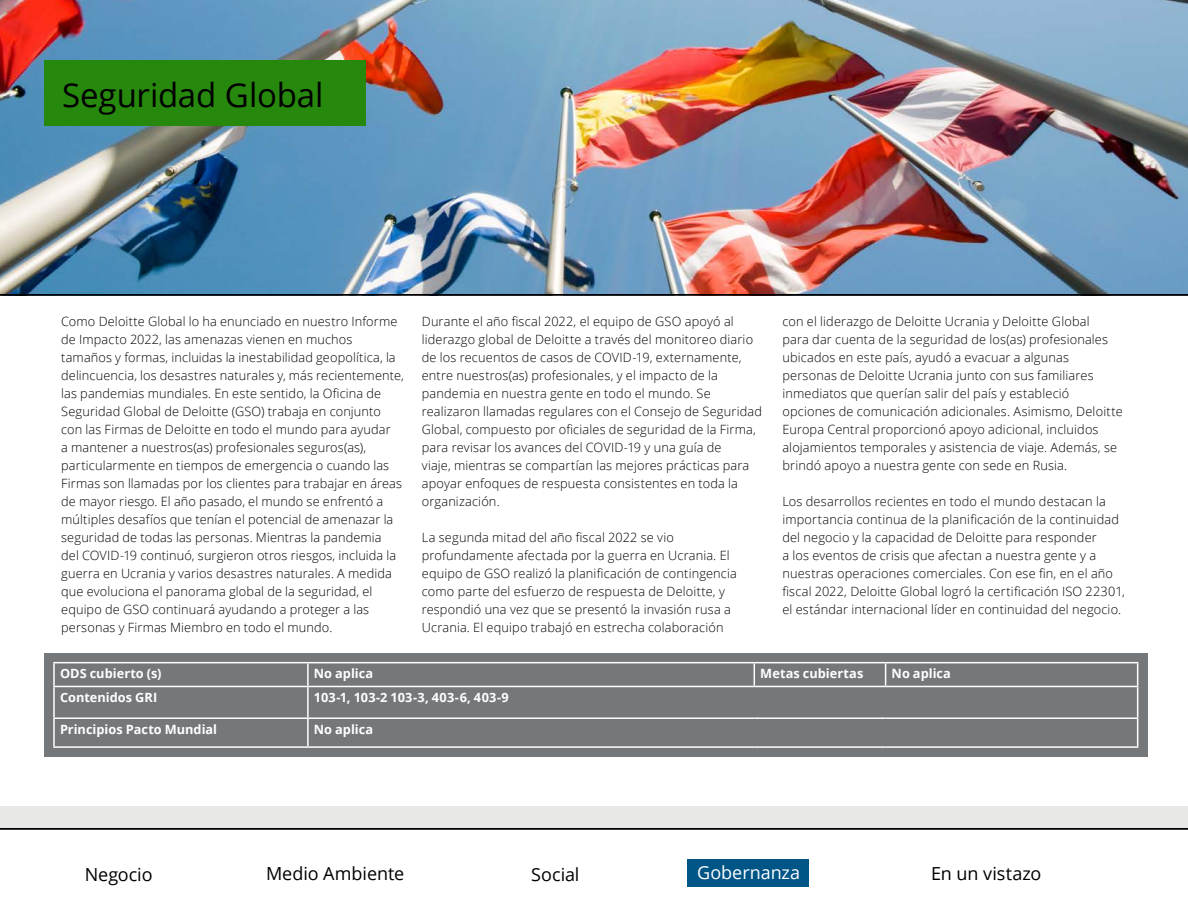
<style>
.page{position:relative;width:1188px;height:918px;background:#fff}
.page>*{position:absolute;margin:0;border:0;box-sizing:border-box;transform-origin:0 0}
.t1{font:33px "Open Sans";letter-spacing:-.005em;color:#000}
.t2{font:18px "Open Sans";letter-spacing:-.005em;color:#000}
.t3{font:18px "Open Sans";letter-spacing:-.005em;color:#fff}
.t4{font:300 12.75px/18px "Open Sans";letter-spacing:.01em;color:#000}
.t5{font:700 12.75px "Open Sans";letter-spacing:.005em;color:#fff}
</style>
<div class="page">
<hr style="left:0;top:828px;width:1188px;height:2px;background:#000">
<div style="left:687px;top:859px;width:122px;height:28px;background:#005587"></div>
<img style="left:0;top:0;width:1187px;height:294px">
<div style="left:44px;top:60px;width:322px;height:66px;background:#26890d"></div>
<hr style="left:0;top:294px;width:1188px;height:2px;background:#000">
<div style="left:0;top:806px;width:1188px;height:22px;background:#e8e8e7"></div>
<div style="left:44px;top:653px;width:1103px;height:104px;background:#75787b"></div>
<hr style="left:53px;top:662px;width:255px;height:1px;background:#fff">
<hr style="left:53px;top:663px;width:2px;height:23px;background:#fff">
<hr style="left:308px;top:662px;width:446px;height:1px;background:#fff">
<hr style="left:307px;top:663px;width:2px;height:23px;background:#fff">
<hr style="left:754px;top:662px;width:132px;height:1px;background:#fff">
<svg style="left:754px;top:663px;width:1px;height:23px"></svg>
<hr style="left:886px;top:662px;width:252px;height:1px;background:#fff">
<svg style="left:885px;top:663px;width:1px;height:23px"></svg>
<svg style="left:1137px;top:663px;width:1px;height:23px"></svg>
<hr style="left:53px;top:686px;width:255px;height:1px;background:#fff">
<hr style="left:53px;top:687px;width:2px;height:30px;background:#fff">
<hr style="left:308px;top:686px;width:446px;height:1px;background:#fff">
<hr style="left:307px;top:687px;width:2px;height:30px;background:#fff">
<hr style="left:754px;top:686px;width:132px;height:1px;background:#fff">
<hr style="left:886px;top:686px;width:252px;height:1px;background:#fff">
<hr style="left:1137px;top:687px;width:1px;height:30px;background:#fff">
<hr style="left:53px;top:717px;width:255px;height:2px;background:#fff">
<hr style="left:53px;top:719px;width:2px;height:27px;background:#fff">
<hr style="left:308px;top:717px;width:446px;height:2px;background:#fff">
<hr style="left:307px;top:719px;width:2px;height:27px;background:#fff">
<hr style="left:754px;top:717px;width:132px;height:2px;background:#fff">
<hr style="left:886px;top:717px;width:252px;height:2px;background:#fff">
<svg style="left:1137px;top:719px;width:1px;height:27px"></svg>
<hr style="left:53px;top:746px;width:255px;height:2px;background:#fff">
<hr style="left:308px;top:746px;width:446px;height:2px;background:#fff">
<hr style="left:754px;top:746px;width:132px;height:2px;background:#fff">
<hr style="left:886px;top:746px;width:252px;height:2px;background:#fff">
<h1 class="t1" style="left:62px;top:72px;width:263px">Seguridad Global</h1>
<p class="t4" style="left:61px;top:312px;width:344px">Como Deloitte Global lo ha enunciado en nuestro Informe de Impacto 2022, las amenazas vienen en muchos tamaños y formas, incluidas la inestabilidad geopolítica, la delincuencia, los desastres naturales y, más recientemente, las pandemias mundiales. En este sentido, la Oficina de Seguridad Global de Deloitte (GSO) trabaja en conjunto con las Firmas de Deloitte en todo el mundo para ayudar<br>a mantener a nuestros(as) profesionales seguros(as), particularmente en tiempos de emergencia o cuando las Firmas son llamadas por los clientes para trabajar en áreas de mayor riesgo. El año pasado, el mundo se enfrentó a múltiples desafíos que tenían el potencial de amenazar la seguridad de todas las personas. Mientras la pandemia<br>del COVID-19 continuó, surgieron otros riesgos, incluida la guerra en Ucrania y varios desastres naturales. A medida que evoluciona el panorama global de la seguridad, el equipo de GSO continuará ayudando a proteger a las personas y Firmas Miembro en todo el mundo.</p>
<p class="t4" style="left:422px;top:312px;width:342px">Durante el año fiscal 2022, el equipo de GSO apoyó al liderazgo global de Deloitte a través del monitoreo diario de los recuentos de casos de COVID-19, externamente, entre nuestros(as) profesionales, y el impacto de la pandemia en nuestra gente en todo el mundo. Se realizaron llamadas regulares con el Consejo de Seguridad Global, compuesto por oficiales de seguridad de la Firma, para revisar los avances del COVID-19 y una guía de<br>viaje, mientras se compartían las mejores prácticas para apoyar enfoques de respuesta consistentes en toda la organización.</p>
<p class="t4" style="left:422px;top:528px;width:317px">La segunda mitad del año fiscal 2022 se vio profundamente afectada por la guerra en Ucrania. El equipo de GSO realizó la planificación de contingencia como parte del esfuerzo de respuesta de Deloitte, y respondió una vez que se presentó la invasión rusa a Ucrania. El equipo trabajó en estrecha colaboración</p>
<p class="t4" style="left:782px;top:312px;width:342px">con el liderazgo de Deloitte Ucrania y Deloitte Global<br>para dar cuenta de la seguridad de los(as) profesionales ubicados en este país, ayudó a evacuar a algunas personas de Deloitte Ucrania junto con sus familiares inmediatos que querían salir del país y estableció opciones de comunicación adicionales. Asimismo, Deloitte Europa Central proporcionó apoyo adicional, incluidos alojamientos temporales y asistencia de viaje. Además, se brindó apoyo a nuestra gente con sede en Rusia.</p>
<p class="t4" style="left:782px;top:492px;width:344px">Los desarrollos recientes en todo el mundo destacan la importancia continua de la planificación de la continuidad del negocio y la capacidad de Deloitte para responder<br>a los eventos de crisis que afectan a nuestra gente y a nuestras operaciones comerciales. Con ese fin, en el año fiscal 2022, Deloitte Global logró la certificación ISO 22301, el estándar internacional líder en continuidad del negocio.</p>
<p class="t5" style="left:60px;top:665px;width:103px">ODS cubierto (s)</p>
<p class="t5" style="left:314px;top:665px;width:61px">No aplica</p>
<p class="t5" style="left:760px;top:665px;width:105px">Metas cubiertas</p>
<p class="t5" style="left:892px;top:665px;width:61px">No aplica</p>
<p class="t5" style="left:60px;top:689px;width:99px">Contenidos GRI</p>
<p class="t5" style="left:314px;top:689px;width:196px">103-1, 103-2 103-3, 403-6, 403-9</p>
<p class="t5" style="left:60px;top:720px;width:159px">Principios Pacto Mundial</p>
<p class="t5" style="left:314px;top:720px;width:61px">No aplica</p>
<h2 class="t2" style="left:85px;top:862px;width:69px">Negocio</h2>
<h2 class="t2" style="left:266px;top:862px;width:140px">Medio Ambiente</h2>
<h2 class="t2" style="left:531px;top:862px;width:50px">Social</h2>
<h2 class="t3" style="left:697px;top:860px;width:104px">Gobernanza</h2>
<h2 class="t2" style="left:931px;top:861px;width:112px">En un vistazo</h2>
</div>
